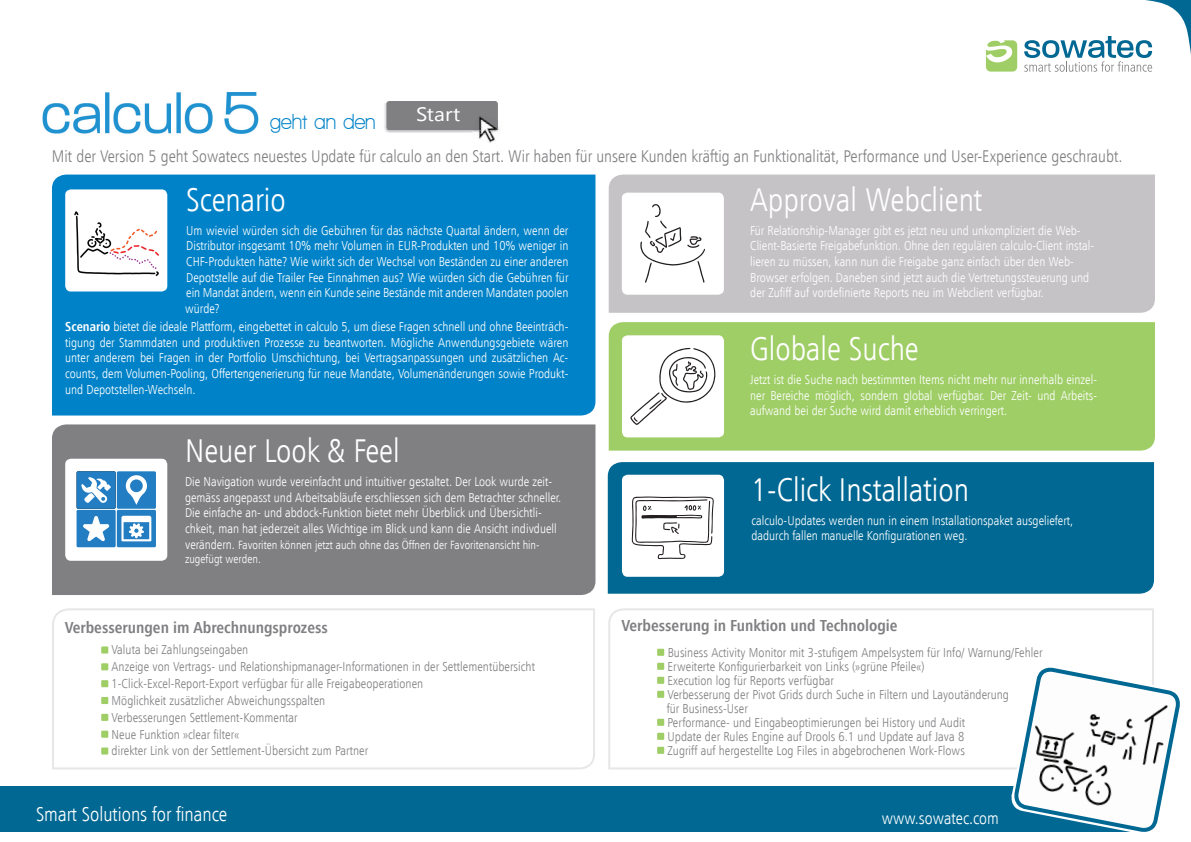
<style>
.page{position:relative;width:1191px;height:842px;background:#fff}
.page>*{position:absolute;margin:0;border:0;box-sizing:border-box;transform-origin:0 0}
.t1{font:33px "Humanist 777 TL Light Cn B";color:#fff}
.t2{font:700 22px "Walkway";color:#0082c8;scale:.91 1}
.t3{font:20px "Humanist 777 TL Light Cn B";color:#fff}
.t4{font:19.4px "Segoe UI";color:#fff;scale:1.1 1}
.t5{font:17px "Humanist 777 TL Light Cn B";color:#808083}
.t6{font:17px "Humanist 777 TL Light Cn B";color:#fff}
.t7{font:16px "Humanist 777 TL Bold Cn B";color:#808083}
.t8{font:13px/15.6px "Humanist 777 TL Light Cn B";color:#fff;text-align:justify}
.t9{font:13px/14px "Humanist 777 TL Light Cn B";letter-spacing:.005em;color:#808083}
.t10{font:12px/14.4px "Humanist 777 TL Light Cn B";color:#fff}
.s1{font-family:"Humanist 777 TL Bold Cn B"}
.s2{font-size:13px}
</style>
<div class="page">
<div style="left:0;top:786px;width:1149px;height:45px;background:#006893"></div>
<div style="left:52px;top:175px;width:543px;height:240px;background:#0082c8"></div>
<img style="left:42px;top:92px;width:217px;height:42px">
<img style="left:384px;top:128px;width:86px;height:5px">
<img style="left:384px;top:103px;width:2px;height:25px">
<div style="left:386px;top:101px;width:112px;height:29px;background:#808083;border-radius:3px"></div>
<svg style="left:984px;top:0;width:207px;height:175px"></svg>
<img style="left:470px;top:130px;width:25px;height:13px">
<img style="left:472px;top:128px;width:27px;height:5px">
<img style="left:472px;top:116px;width:26px;height:14px">
<svg style="left:608px;top:608px;width:546px;height:161px"></svg>
<div style="left:657px;top:649px;width:7px;height:7px;background:#9fce66"></div>
<div style="left:657px;top:663px;width:7px;height:7px;background:#9fce66"></div>
<div style="left:657px;top:677px;width:7px;height:7px;background:#9fce66"></div>
<div style="left:657px;top:691px;width:7px;height:7px;background:#9fce66"></div>
<div style="left:657px;top:719px;width:7px;height:7px;background:#9fce66"></div>
<div style="left:657px;top:733px;width:7px;height:7px;background:#9fce66"></div>
<div style="left:657px;top:747px;width:7px;height:7px;background:#9fce66"></div>
<svg style="left:1011px;top:664px;width:169px;height:168px"></svg>
<div style="left:52px;top:424px;width:543px;height:171px;background:#808083"></div>
<div style="left:65px;top:459px;width:102px;height:102px;background:#fff;border-radius:6px"></div>
<div style="left:77px;top:471px;width:39px;height:38px;background:#227dc2"></div>
<div style="left:77px;top:510px;width:39px;height:37px;background:#227dc2"></div>
<div style="left:117px;top:471px;width:39px;height:38px;background:#227dc2"></div>
<div style="left:117px;top:510px;width:39px;height:37px;background:#227dc2"></div>
<svg style="left:83px;top:516px;width:26px;height:25px"></svg>
<svg style="left:121px;top:516px;width:30px;height:25px"></svg>
<svg style="left:81px;top:477px;width:30px;height:26px"></svg>
<svg style="left:126px;top:475px;width:21px;height:30px"></svg>
<div style="left:609px;top:322px;width:546px;height:129px;background:#9fce66"></div>
<div style="left:622px;top:335px;width:102px;height:102px;background:#fff;border-radius:6px"></div>
<svg style="left:630px;top:348px;width:85px;height:77px"></svg>
<div style="left:609px;top:175px;width:546px;height:138px;background:#c5c3c6"></div>
<div style="left:622px;top:193px;width:102px;height:102px;background:#fff;border-radius:6px"></div>
<svg style="left:640px;top:204px;width:65px;height:79px"></svg>
<div style="left:608px;top:462px;width:546px;height:132px;background:#006893"></div>
<div style="left:622px;top:475px;width:102px;height:102px;background:#fff;border-radius:6px"></div>
<svg style="left:632px;top:496px;width:82px;height:63px"></svg>
<div style="left:65px;top:189px;width:102px;height:102px;background:#fff;border-radius:6px"></div>
<img style="left:74px;top:211px;width:85px;height:65px">
<svg style="left:52px;top:608px;width:543px;height:161px"></svg>
<div style="left:101px;top:646px;width:7px;height:7px;background:#9fce66"></div>
<div style="left:101px;top:663px;width:7px;height:7px;background:#9fce66"></div>
<div style="left:101px;top:680px;width:7px;height:7px;background:#9fce66"></div>
<div style="left:101px;top:697px;width:7px;height:7px;background:#9fce66"></div>
<div style="left:101px;top:714px;width:7px;height:7px;background:#9fce66"></div>
<div style="left:101px;top:731px;width:7px;height:7px;background:#9fce66"></div>
<div style="left:101px;top:747px;width:7px;height:7px;background:#9fce66"></div>
<h2 class="t2" style="left:270px;top:110px;width:117px">geht an den</h2>
<h3 class="t4" style="left:416px;top:101px;width:41px">Start</h3>
<h3 class="t5" style="left:52px;top:146px;width:1072px">Mit der Version 5 geht Sowatecs neuestes Update für calculo an den Start. Wir haben für unsere Kunden kräftig an Funktionalität, Performance und User-Experience geschraubt.</h3>
<h1 class="t1" style="left:186px;top:179px;width:101px">Scenario</h1>
<p class="t8" style="left:185px;top:222px;width:385px">Um wieviel würden sich die Gebühren für das nächste Quartal ändern, wenn der Distributor insgesamt 10% mehr Volumen in EUR-Produkten und 10% weniger in CHF-Produkten hätte? Wie wirkt sich der Wechsel von Beständen zu einer anderen Depotstelle auf die Trailer Fee Einnahmen aus? Wie würden sich die Gebühren für ein Mandat ändern, wenn ein Kunde seine Bestände mit anderen Mandaten poolen würde?</p>
<p class="t8" style="left:65px;top:319px;width:505px"><span class="s1">Scenario</span> bietet die ideale Plattform, eingebettet in calculo 5, um diese Fragen schnell und ohne Beeinträch&shy;tigung der Stammdaten und produktiven Prozesse zu beantworten. Mögliche Anwendungsgebiete wären unter anderem bei Fragen in der Portfolio Umschichtung, bei Vertragsanpassungen und zusätzlichen Ac&shy;counts, dem Volumen-Pooling, Offertengenerierung für neue Mandate, Volumenänderungen sowie Produkt&shy;und Depotstellen-Wechseln.</p>
<h1 class="t1" style="left:750px;top:179px;width:234px">Approval Webclient</h1>
<p class="t8" style="left:750px;top:222px;width:345px;text-align:left">Für Relationship-Manager gibt es jetzt neu und unkompliziert die Web-Client-Basierte Freigabefunktion. Ohne den regulären calculo-Client instal&shy;lieren zu müssen, kann nun die Freigabe ganz einfach über den Web-Browser erfolgen. Daneben sind jetzt auch die Vertretungssteuerung und der Zufiff auf vordefinierte Reports neu im Webclient verfügbar.</p>
<h1 class="t1" style="left:750px;top:328px;width:170px">Globale Suche</h1>
<p class="t8" style="left:750px;top:372px;width:348px">Jetzt ist die Suche nach bestimmten Items nicht mehr nur innerhalb einzel&shy;ner Bereiche möglich, sondern global verfügbar. Der Zeit- und Arbeits&shy;aufwand bei der Suche wird damit erheblich verringert.</p>
<h1 class="t1" style="left:185px;top:430px;width:216px">Neuer Look &amp; Feel</h1>
<p class="t8" style="left:185px;top:474px;width:377px;text-align:left">Die Navigation wurde vereinfacht und intuitiver gestaltet. Der Look wurde zeit&shy;gemäss angepasst und Arbeitsabläufe erschliessen sich dem Betrachter schneller.<br>Die einfache an- und abdock-Funktion bietet mehr Überblick und Übersichtli&shy;chkeit, man hat jederzeit alles Wichtige im Blick und kann die Ansicht indivduell</p>
<p class="t10" style="left:185px;top:537px;width:356px"><span class="s2">verändern.</span> Favoriten können jetzt auch ohne das Öffnen der Favoritenansicht hin&shy;zugefügt werden.</p>
<p class="t7" style="left:65px;top:617px;width:265px">Verbesserungen im Abrechnungsprozess</p>
<p class="t9" style="left:112px;top:641px;width:425px;line-height:16.8px">Valuta bei Zahlungseingaben<br>Anzeige von Vertrags- und Relationshipmanager-Informationen in der Settlementübersicht 1-Click-Excel-Report-Export verfügbar für alle Freigabeoperationen<br>Möglichkeit zusätzlicher Abweichungsspalten<br>Verbesserungen Settlement-Kommentar<br>Neue Funktion »clear filter«<br>direkter Link von der Settlement-Übersicht zum Partner</p>
<h3 class="t3" style="left:36px;top:801px;width:193px">Smart Solutions for finance</h3>
<h1 class="t1" style="left:751px;top:468px;width:219px">1-Click Installation</h1>
<p class="t8" style="left:751px;top:512px;width:323px">calculo-Updates werden nun in einem Installationspaket ausgeliefert, dadurch fallen manuelle Konfigurationen weg.</p>
<p class="t7" style="left:621px;top:616px;width:278px">Verbesserung in Funktion und Technologie</p>
<p class="t9" style="left:666px;top:645px;width:377px">Business Activity Monitor mit 3-stufigem Ampelsystem für Info/ Warnung/Fehler Erweiterte Konfigurierbarkeit von Links (»grüne Pfeile«)<br>Execution log für Reports verfügbar<br>Verbesserung der Pivot Grids durch Suche in Filtern und Layoutänderung<br>für Business-User<br>Performance- und Eingabeoptimierungen bei History und Audit<br>Update der Rules Engine auf Drools 6.1 und Update auf Java 8<br>Zugriff auf hergestellte Log Files in abgebrochenen Work-Flows</p>
<h3 class="t6" style="left:882px;top:808px;width:118px">www.sowatec.com</h3>
</div>
